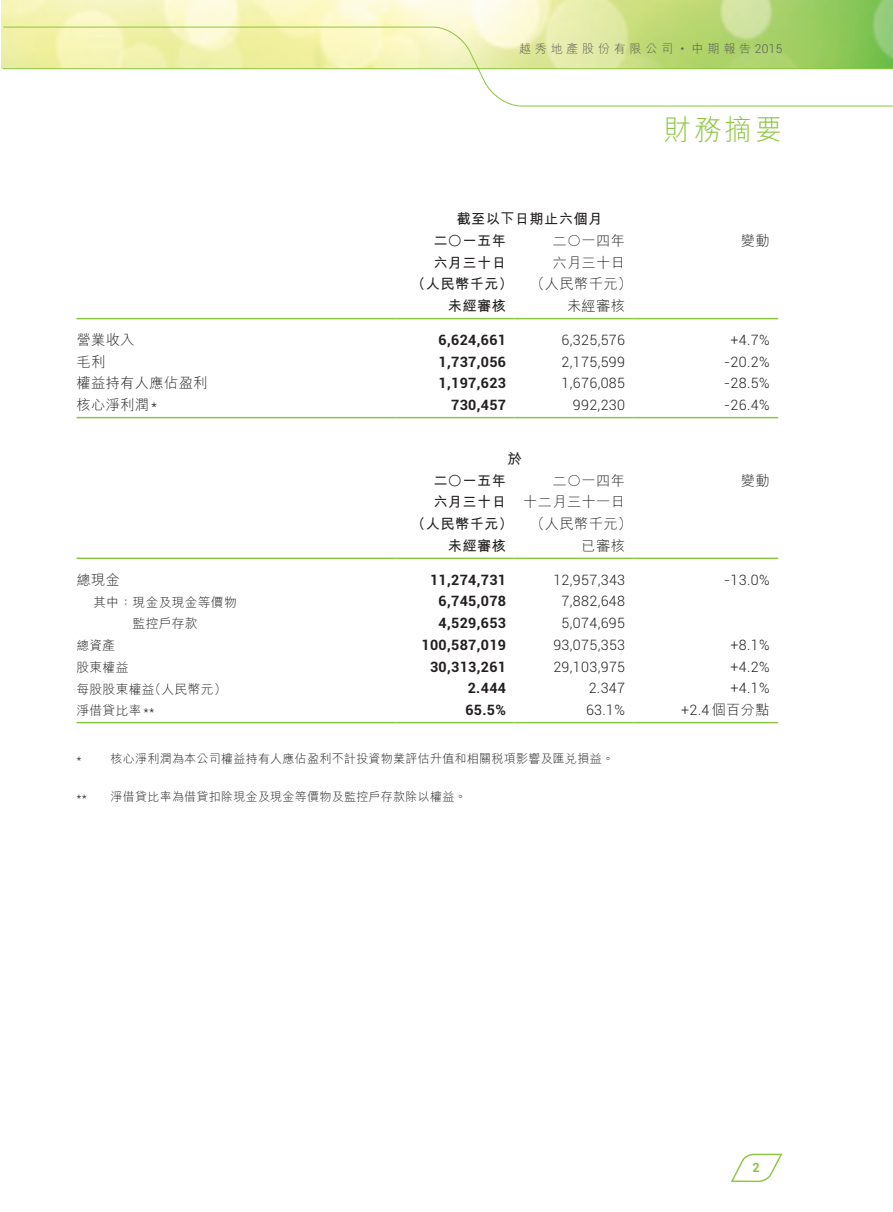
<style>
.page{position:relative;width:893px;height:1212px;background:#fff}
.page>*{position:absolute;margin:0;border:0;box-sizing:border-box;transform-origin:0 0}
.t1{font:300 28.5px "M Hei HK";color:#8bc63e}
._1__內文{font:300 14.25px "Roboto";letter-spacing:.025em;color:#231f20}
._1__內文-2{font:700 14.25px "Roboto";letter-spacing:.025em;color:#231f20}
._1__內文-3{font:300 14.25px "M Hei HK";letter-spacing:.025em;color:#231f20}
._1__內文-4{font:700 14.25px "M Hei HK";letter-spacing:.025em;color:#231f20}
._1__內文-5{font:300 12.75px "M Hei HK";letter-spacing:.025em;color:#231f20}
.t2{font:700 12.75px "Roboto";color:#8bc63e}
._2__附註內文{font:300 12px "M Hei HK";letter-spacing:.025em;color:#231f20}
.t3{font:300 12px "M Hei HK";letter-spacing:.315em;color:#57585a}
._2__附註內文-2{font:300 12px "Roboto";color:#231f20}
.t4{font:300 12px "Roboto";color:#57585a}
.s1{font-family:"Roboto"}
.s2{font-family:"M Hei HK"}
</style>
<div class="page">
<img style="left:2px;top:0;width:891px;height:27px">
<svg style="left:731px;top:1153px;width:52px;height:30px"></svg>
<svg style="left:2px;top:27px;width:891px;height:80px"></svg>
<hr style="left:77px;top:318px;width:318px;height:1px;background:#8bc63e">
<hr style="left:395px;top:318px;width:119px;height:1px;background:#8bc63e">
<hr style="left:514px;top:318px;width:120px;height:1px;background:#8bc63e">
<hr style="left:634px;top:318px;width:144px;height:1px;background:#8bc63e">
<hr style="left:77px;top:417px;width:318px;height:1px;background:#8bc63e">
<hr style="left:395px;top:417px;width:119px;height:1px;background:#8bc63e">
<hr style="left:514px;top:417px;width:120px;height:1px;background:#8bc63e">
<hr style="left:634px;top:417px;width:144px;height:1px;background:#8bc63e">
<hr style="left:77px;top:558px;width:318px;height:1px;background:#8bc63e">
<hr style="left:395px;top:558px;width:119px;height:1px;background:#8bc63e">
<hr style="left:514px;top:558px;width:120px;height:1px;background:#8bc63e">
<hr style="left:634px;top:558px;width:144px;height:1px;background:#8bc63e">
<hr style="left:77px;top:722px;width:318px;height:1px;background:#8bc63e">
<hr style="left:395px;top:722px;width:119px;height:1px;background:#8bc63e">
<hr style="left:514px;top:722px;width:120px;height:1px;background:#8bc63e">
<hr style="left:634px;top:722px;width:144px;height:1px;background:#8bc63e">
<p class="t3" style="left:519px;top:43px;width:156px">越秀地產股份有限公司</p>
<p class="t4" style="left:681px;top:41px;width:5px">•</p>
<p class="t3" style="left:692px;top:43px;width:92px">中期報告 <span class="s1">2015</span></p>
<p class="_1__內文-4" style="left:457px;top:208px;width:147px">截至以下日期止六個月</p>
<p class="_1__內文-4" style="left:433px;top:230px;width:74px">二○一五年</p>
<p class="_1__內文-3" style="left:552px;top:233px;width:74px">二○一四年</p>
<p class="_1__內文-4" style="left:433px;top:252px;width:74px">六月三十日</p>
<p class="_1__內文-3" style="left:552px;top:255px;width:74px">六月三十日</p>
<p class="_1__內文-4" style="left:411px;top:274px;width:103px">（人民幣千元）</p>
<p class="_1__內文-3" style="left:530px;top:277px;width:103px">（人民幣千元(</p>
<p class="_1__內文-4" style="left:448px;top:295px;width:60px">未經審核</p>
<p class="_1__內文-3" style="left:567px;top:299px;width:60px">未經審核</p>
<p class="_1__內文-3" style="left:77px;top:332px;width:60px">營業收入</p>
<p class="_1__內文-2" style="left:439px;top:330px;width:69px">6,624,661</p>
<p class="_1__內文" style="left:562px;top:330px;width:65px">6,325,576</p>
<p class="_1__內文-3" style="left:77px;top:354px;width:30px">毛利</p>
<p class="_1__內文-2" style="left:439px;top:351px;width:69px">1,737,056</p>
<p class="_1__內文" style="left:562px;top:352px;width:65px">2,175,599</p>
<p class="_1__內文-3" style="left:77px;top:376px;width:132px">權益持有人應佔盈利</p>
<p class="_1__內文-2" style="left:439px;top:373px;width:69px">1,197,623</p>
<p class="_1__內文" style="left:562px;top:373px;width:65px">1,676,085</p>
<p class="_1__內文-3" style="left:77px;top:398px;width:82px">核心淨利潤<span class="s1">*</span></p>
<p class="_1__內文-2" style="left:451px;top:395px;width:56px">730,457</p>
<p class="_1__內文" style="left:573px;top:395px;width:54px">992,230</p>
<p class="_1__內文-4" style="left:507px;top:448px;width:16px">於</p>
<p class="_1__內文-4" style="left:433px;top:470px;width:74px">二○一五年</p>
<p class="_1__內文-3" style="left:552px;top:473px;width:74px">二○一四年</p>
<p class="_1__內文-4" style="left:433px;top:492px;width:74px">六月三十日</p>
<p class="_1__內文-3" style="left:523px;top:495px;width:103px">十二月三十一日</p>
<p class="_1__內文-4" style="left:411px;top:513px;width:103px">（人民幣千元）</p>
<p class="_1__內文-3" style="left:530px;top:516px;width:103px">（人民幣千元(</p>
<p class="_1__內文-4" style="left:448px;top:535px;width:60px">未經審核</p>
<p class="_1__內文-3" style="left:582px;top:538px;width:45px">已審核</p>
<p class="_1__內文-3" style="left:77px;top:572px;width:45px">總現金</p>
<p class="_1__內文-2" style="left:430px;top:569px;width:77px">11,274,731</p>
<p class="_1__內文" style="left:553px;top:570px;width:73px">12,957,343</p>
<p class="_1__內文-5" style="left:93px;top:595px;width:145px">其中：現金及現金等價物</p>
<p class="_1__內文-2" style="left:439px;top:591px;width:69px">6,745,078</p>
<p class="_1__內文" style="left:562px;top:591px;width:65px">7,882,648</p>
<p class="_1__內文-5" style="left:133px;top:617px;width:66px">監控戶存款</p>
<p class="_1__內文-2" style="left:439px;top:613px;width:69px">4,529,653</p>
<p class="_1__內文" style="left:562px;top:613px;width:65px">5,074,695</p>
<p class="_1__內文-5" style="left:77px;top:639px;width:40px">總資產</p>
<p class="_1__內文-2" style="left:422px;top:635px;width:86px">100,587,019</p>
<p class="_1__內文" style="left:553px;top:635px;width:73px">93,075,353</p>
<p class="_1__內文-5" style="left:77px;top:660px;width:53px">股東權益</p>
<p class="_1__內文-2" style="left:430px;top:656px;width:77px">30,313,261</p>
<p class="_1__內文" style="left:553px;top:657px;width:73px">29,103,975</p>
<p class="_1__內文-5" style="left:148px;top:682px;width:80px">（人民幣元(</p>
<p class="_1__內文-5" style="left:77px;top:682px;width:80px">每股股東權益</p>
<p class="_1__內文-2" style="left:468px;top:678px;width:40px">2.444</p>
<p class="_1__內文" style="left:589px;top:678px;width:38px">2.347</p>
<p class="_1__內文-5" style="left:77px;top:704px;width:80px">淨借貸比率<span class="s1">**</span></p>
<p class="_2__附註內文" style="left:111px;top:753px;width:505px">核心淨利潤為本公司權益持有人應佔盈利不計投資物業評估升值和相關稅項影響及匯兌損益。</p>
<p class="_1__內文-2" style="left:465px;top:700px;width:42px">65.5%</p>
<p class="_1__內文" style="left:586px;top:700px;width:41px">63.1%</p>
<p class="_2__附註內文-2" style="left:77px;top:751px;width:7px">*</p>
<p class="_2__附註內文-2" style="left:77px;top:788px;width:12px">**</p>
<p class="_2__附註內文" style="left:111px;top:790px;width:358px">淨借貸比率為借貸扣除現金及現金等價物及監控戶存款除以權益。</p>
<h1 class="t1" style="left:664px;top:115px;width:120px">財務摘要</h1>
<p class="_1__內文-3" style="left:741px;top:233px;width:30px">變動</p>
<p class="_1__內文" style="left:730px;top:330px;width:41px">+4.7%</p>
<p class="_1__內文" style="left:724px;top:352px;width:47px">-20.2%</p>
<p class="_1__內文" style="left:724px;top:373px;width:47px">-28.5%</p>
<p class="_1__內文" style="left:724px;top:395px;width:47px">-26.4%</p>
<p class="_1__內文-3" style="left:741px;top:473px;width:30px">變動</p>
<p class="_1__內文" style="left:724px;top:570px;width:47px">-13.0%</p>
<p class="_1__內文" style="left:730px;top:635px;width:41px">+8.1%</p>
<p class="_1__內文" style="left:730px;top:657px;width:41px">+4.2%</p>
<p class="_1__內文" style="left:730px;top:678px;width:41px">+4.1%</p>
<p class="_1__內文" style="left:681px;top:700px;width:90px">+2.4 <span class="s2">個百分點</span></p>
<p class="t2" style="left:753px;top:1159px;width:9px">2</p>
</div>
